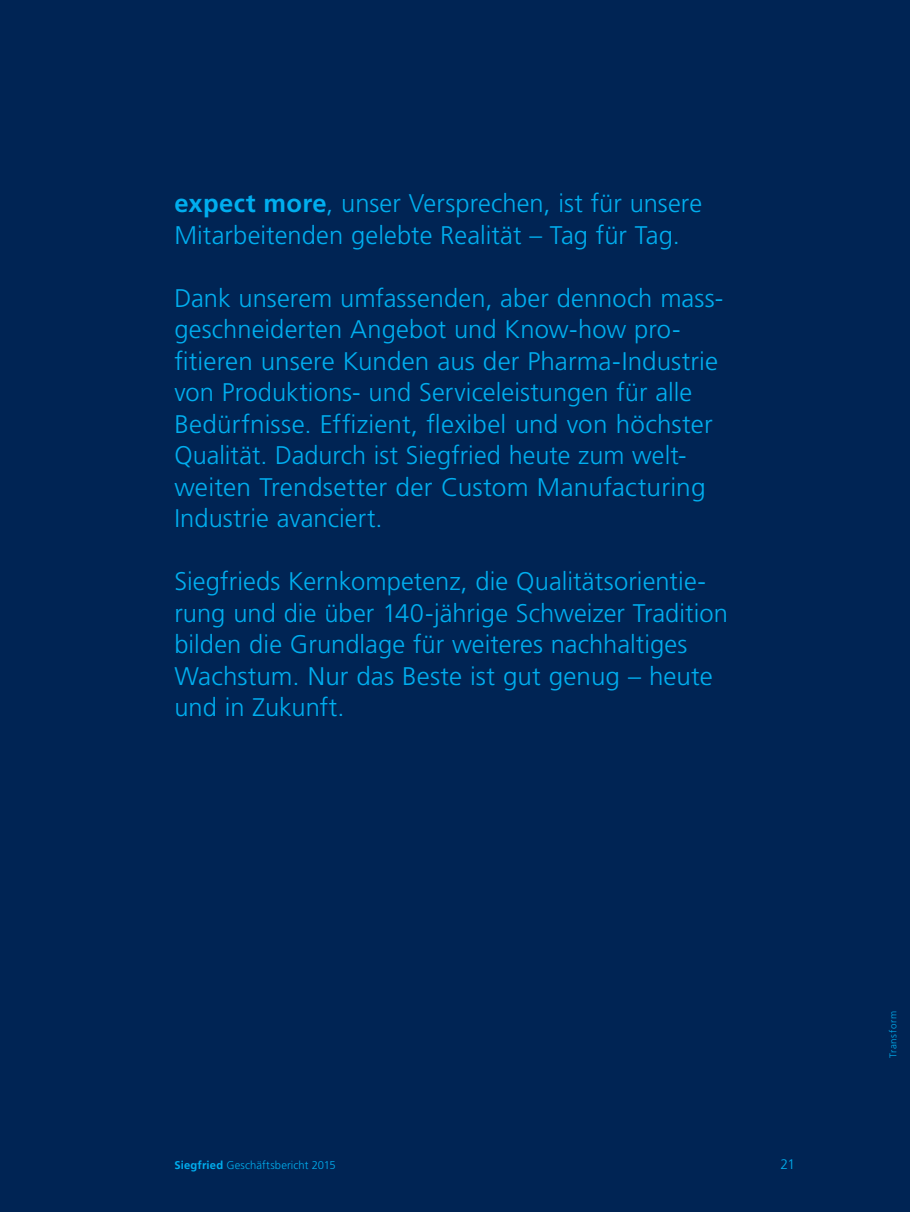
<style>
.page{position:relative;width:910px;height:1212px;background:#002454}
.page>*{position:absolute;margin:0;border:0;box-sizing:border-box;transform-origin:0 0}
.t1{font:300 25.5px/31.5px "Frutiger LT Std";letter-spacing:.005em;color:#00aeef}
.t2{font:300 13.8px "Frutiger LT Std";color:#00aeef}
.t3{font:300 11.25px "Frutiger LT Std";letter-spacing:.01em;color:#00aeef}
.t4{font:300 9.75px "Frutiger LT Std";letter-spacing:.06em;color:#00aeef}
.s1{font-weight:700}
</style>
<div class="page">
<p class="t1" style="left:174px;top:188px;width:529px"><span class="s1">expect more</span>, unser Versprechen, ist für unsere<br>Mitarbeitenden gelebte Realität – Tag für Tag.</p>
<p class="t1" style="left:174px;top:283px;width:550px">Dank unserem umfassenden, aber dennoch mass&shy;geschneiderten Angebot und Know-how pro&shy;fitieren unsere Kunden aus der Pharma-Industrie von Produktions- und Serviceleistungen für alle Bedürfnisse. Effizient, flexibel und von höchster Qualität. Dadurch ist Siegfried heute zum welt&shy;weiten Trendsetter der Custom Manufacturing Industrie avanciert.</p>
<p class="t1" style="left:174px;top:566px;width:555px">Siegfrieds Kernkompetenz, die Qualitätsorientie&shy;rung und die über 140-jährige Schweizer Tradition bilden die Grundlage für weiteres nachhaltiges Wachstum. Nur das Beste ist gut genug – heute und in Zukunft.</p>
<p class="t3" style="left:174px;top:1158px;width:163px"><span class="s1">Siegfried</span> Geschäftsbericht 2015</p>
<p class="t2" style="left:780px;top:1156px;width:16px">21</p>
<p class="t4" style="left:888px;top:1058px;width:48px;rotate:-90deg">Transform</p>
</div>
